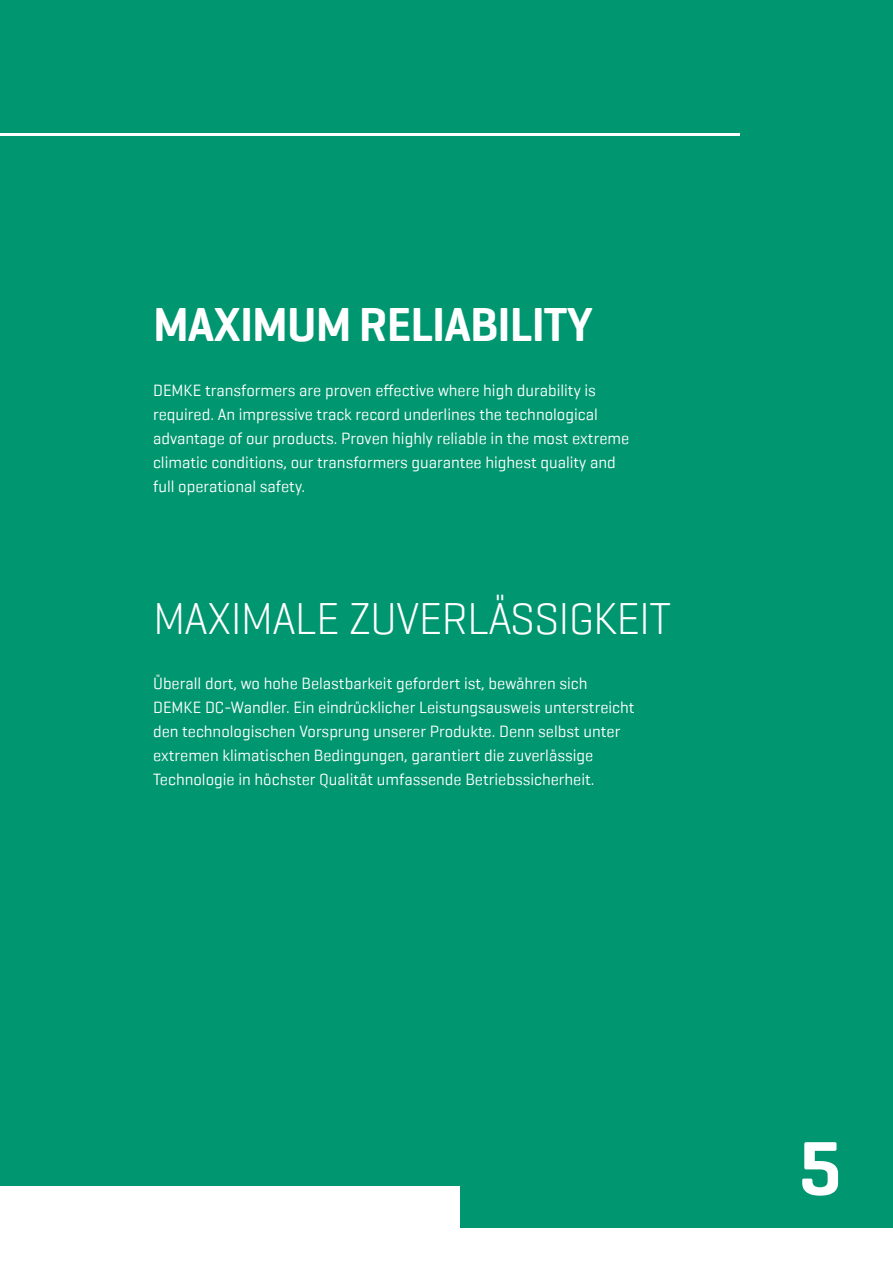
<style>
.page{position:relative;width:893px;height:1263px;background:#00966f}
.page>*{position:absolute;margin:0;border:0;box-sizing:border-box;transform-origin:0 0}
.t1{font:600 77.55px "Geogrotesque";color:#fff}
.t2{font:600 48px "Geogrotesque";letter-spacing:-.02em;color:#fff}
.t3{font:300 45px "Geogrotesque";letter-spacing:-.02em;color:#fff}
.t4{font:16.5px/24px "Geogrotesque";color:#fff}
</style>
<div class="page">
<div style="left:420px;top:1229px;width:473px;height:34px;background:#fff"></div>
<div style="left:0;top:1186px;width:459px;height:77px;background:#fff"></div>
<hr style="left:0;top:134px;width:740px;height:2px;background:#fff">
<h2 class="t2" style="left:153px;top:295px;width:441px">MAXIMUM RELIABILITY</h2>
<p class="t4" style="left:153px;top:378px;width:478px">DEMKE transformers are proven effective where high durability is required. An impressive track record underlines the technological advantage of our products. Proven highly reliable in the most extreme climatic conditions, our transformers guarantee highest quality and full operational safety.</p>
<h3 class="t3" style="left:153px;top:590px;width:519px">MAXIMALE ZUVERLÄSSIGKEIT</h3>
<p class="t4" style="left:153px;top:670px;width:483px">Überall dort, wo hohe Belastbarkeit gefordert ist, bewähren sich DEMKE DC-Wandler. Ein eindrücklicher Leistungsausweis unterstreicht den technologischen Vorsprung unserer Produkte. Denn selbst unter extremen klimatischen Bedingungen, garantiert die zuverlässige Technologie in höchster Qualität umfassende Betriebssicherheit.</p>
<h1 class="t1" style="left:798px;top:1120px;width:45px">5</h1>
</div>
